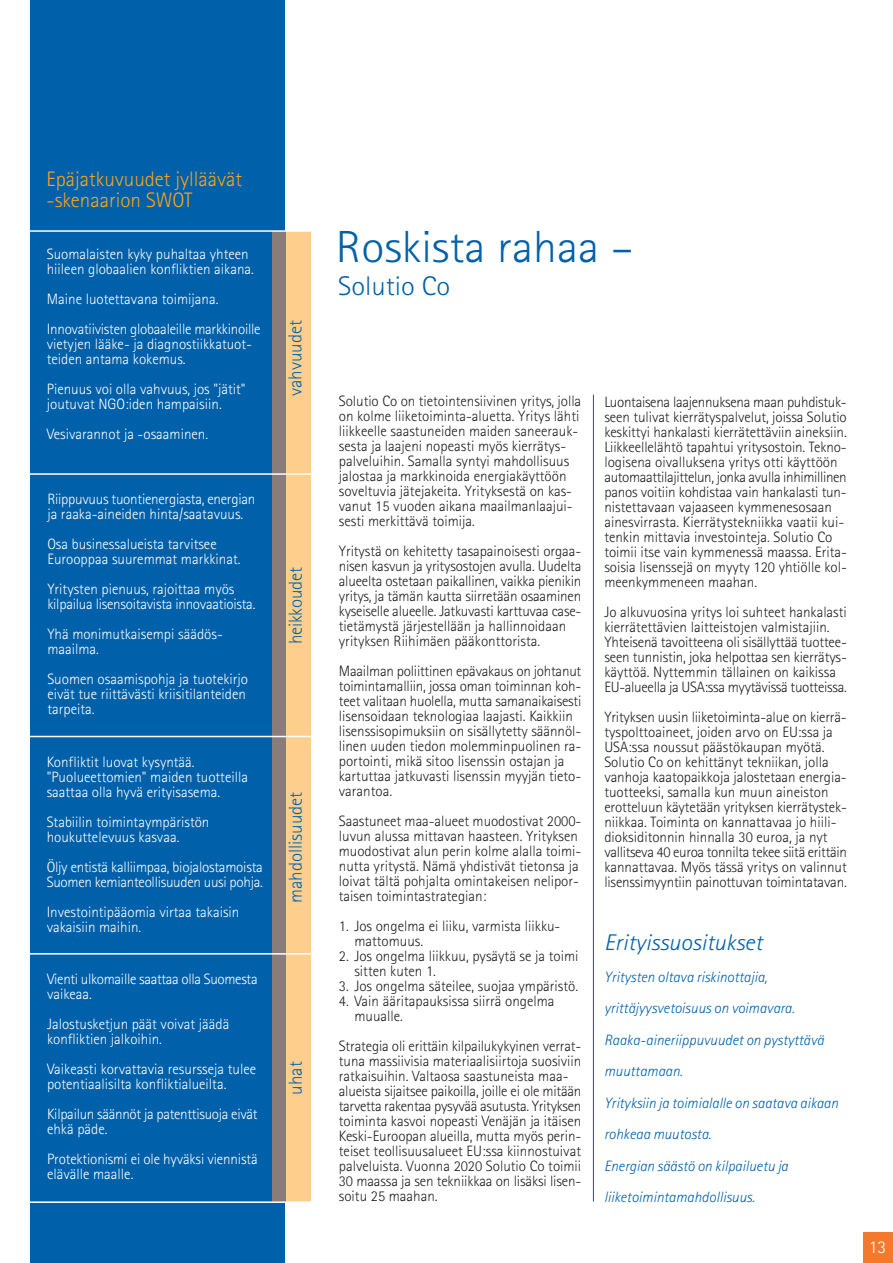
<style>
.page{position:relative;width:893px;height:1263px;background:#fff}
.page>*{position:absolute;margin:0;border:0;box-sizing:border-box;transform-origin:0 0}
.t1{font:300 45px "Rotis Sans Serif";color:#0061aa;scale:1.06 1}
.t2{font:300 27px "Rotis Sans Serif";color:#0061aa;scale:1.06 1}
.t3{font:italic 300 22.65px "Rotis Sans Serif";color:#0061aa;scale:1.06 1}
.t4{font:300 21px/21.5px "Rotis Sans Serif";color:#faa31a}
.t5{font:300 18.9px "Rotis Sans Serif";color:#0061aa}
.t6{font:300 18px "Rotis Sans Serif";color:#fff}
.t7{font:300 15px/15px "Rotis Sans Serif";color:#231f20}
.t8{font:300 15px/15px "Rotis Sans Serif";color:#fff}
.t9{font:italic 300 15px/31.5px "Rotis Sans Serif";color:#0061aa}
.t10{font:300 15px/15px "Rotis Sans Serif";letter-spacing:-.02em;color:#fff}
</style>
<div class="page">
<div style="left:30px;top:0;width:255px;height:1263px;background:#0061aa"></div>
<div style="left:272px;top:231px;width:38px;height:970px;background:#fece8c"></div>
<div style="left:272px;top:231px;width:13px;height:970px;background:#8a7c78"></div>
<hr style="left:21px;top:473px;width:293px;height:2px;background:#fff">
<hr style="left:21px;top:736px;width:293px;height:1px;background:#fff">
<hr style="left:21px;top:953px;width:293px;height:1px;background:#fff">
<hr style="left:21px;top:230px;width:293px;height:2px;background:#fff">
<hr style="left:20px;top:1201px;width:294px;height:2px;background:#fff">
<hr style="left:593px;top:395px;width:1px;height:806px;background:#0061aa">
<div style="left:863px;top:1233px;width:30px;height:30px;background:#f4792c"></div>
<h3 class="t4" style="left:47px;top:170px;width:197px">Epäjatkuvuudet jylläävät -skenaarion SWOT</h3>
<p class="t8" style="left:47px;top:247px;width:209px">Suomalaisten kyky puhaltaa yhteen hiileen globaalien konfliktien aikana.</p>
<p class="t8" style="left:47px;top:285px;width:215px;line-height:30px">Maine luotettavana toimijana.<br>Innovatiivisten globaaleille markkinoille</p>
<p class="t8" style="left:47px;top:337px;width:207px">vietyjen lääke- ja diagnostiikkatuot&shy;teiden antama kokemus.</p>
<p class="t8" style="left:47px;top:382px;width:200px">Pienuus voi olla vahvuus, jos "jätit" joutuvat NGO:iden hampaisiin.</p>
<p class="t8" style="left:47px;top:427px;width:163px">Vesivarannot ja -osaaminen.</p>
<p class="t8" style="left:47px;top:493px;width:210px">Riippuvuus tuontienergiasta, energian ja raaka-aineiden hinta/saatavuus.</p>
<p class="t8" style="left:47px;top:538px;width:195px">Osa businessalueista tarvitsee<br>Eurooppaa suuremmat markkinat.</p>
<p class="t8" style="left:47px;top:583px;width:210px">Yritysten pienuus, rajoittaa myös kilpailua lisensoitavista innovaatioista.</p>
<p class="t8" style="left:47px;top:628px;width:177px">Yhä monimutkaisempi säädös&shy;maailma.</p>
<p class="t8" style="left:47px;top:673px;width:202px">Suomen osaamispohja ja tuotekirjo eivät tue riittävästi kriisitilanteiden tarpeita.</p>
<p class="t8" style="left:47px;top:756px;width:203px">Konfliktit luovat kysyntää. "Puolueettomien" maiden tuotteilla saattaa olla hyvä erityisasema.</p>
<p class="t8" style="left:47px;top:816px;width:164px">Stabiilin toimintaympäristön houkuttelevuus kasvaa.</p>
<p class="t8" style="left:47px;top:861px;width:218px">Öljy entistä kalliimpaa, biojalostamoista<br>Suomen kemianteollisuuden uusi pohja.</p>
<p class="t8" style="left:47px;top:906px;width:194px">Investointipääomia virtaa takaisin vakaisiin maihin.</p>
<p class="t10" style="left:47px;top:973px;width:212px">Vienti ulkomaille saattaa olla Suomesta vaikeaa.</p>
<p class="t8" style="left:47px;top:1018px;width:184px">Jalostusketjun päät voivat jäädä konfliktien jalkoihin.</p>
<p class="t8" style="left:47px;top:1063px;width:211px">Vaikeasti korvattavia resursseja tulee potentiaalisilta konfliktialueilta.</p>
<p class="t10" style="left:47px;top:1108px;width:212px">Kilpailun säännöt ja patenttisuoja eivät ehkä päde.</p>
<p class="t8" style="left:47px;top:1153px;width:212px">Protektionismi ei ole hyväksi viennistä elävälle maalle.</p>
<p class="t5" style="left:289px;top:396px;width:77px;rotate:-90deg">vahvuudet</p>
<p class="t5" style="left:289px;top:644px;width:78px;rotate:-90deg">heikkoudet</p>
<p class="t5" style="left:289px;top:903px;width:113px;rotate:-90deg">mahdollisuudet</p>
<p class="t5" style="left:289px;top:1094px;width:35px;rotate:-90deg">uhat</p>
<h1 class="t1" style="left:336px;top:231px;width:282px">Roskista rahaa –</h1>
<h2 class="t2" style="left:338px;top:276px;width:107px">Solutio Co</h2>
<p class="t7" style="left:339px;top:395px;width:244px">Solutio Co on tietointensiivinen yritys, jolla on kolme liiketoiminta-aluetta. Yritys lähti liikkeelle saastuneiden maiden saneerauk&shy;sesta ja laajeni nopeasti myös kierrätys&shy;palveluihin. Samalla syntyi mahdollisuus jalostaa ja markkinoida energiakäyttöön soveltuvia jätejakeita. Yrityksestä on kas&shy;vanut 15 vuoden aikana maailmanlaajui&shy;sesti merkittävä toimija.</p>
<p class="t7" style="left:339px;top:545px;width:244px">Yritystä on kehitetty tasapainoisesti orgaa&shy;nisen kasvun ja yritysostojen avulla. Uudelta alueelta ostetaan paikallinen, vaikka pienikin yritys, ja tämän kautta siirretään osaaminen kyseiselle alueelle. Jatkuvasti karttuvaa case&shy;tietämystä järjestellään ja hallinnoidaan yrityksen Riihimäen pääkonttorista.</p>
<p class="t7" style="left:339px;top:665px;width:244px">Maailman poliittinen epävakaus on johtanut toimintamalliin, jossa oman toiminnan koh&shy;teet valitaan huolella, mutta samanaikaisesti lisensoidaan teknologiaa laajasti. Kaikkiin lisenssisopimuksiin on sisällytetty säännöl&shy;linen uuden tiedon molemminpuolinen ra&shy;portointi, mikä sitoo lisenssin ostajan ja kartuttaa jatkuvasti lisenssin myyjän tieto&shy;varantoa.</p>
<p class="t7" style="left:339px;top:815px;width:244px">Saastuneet maa-alueet muodostivat 2000- luvun alussa mittavan haasteen. Yrityksen muodostivat alun perin kolme alalla toimi&shy;nutta yritystä. Nämä yhdistivät tietonsa ja loivat tältä pohjalta omintakeisen nelipor&shy;taisen toimintastrategian:</p>
<p class="t7" style="left:354px;top:920px;width:208px;text-indent:-16px">1. Jos ongelma ei liiku, varmista liikku&shy;mattomuus.</p>
<p class="t7" style="left:354px;top:950px;width:226px;text-indent:-16px">2. Jos ongelma liikkuu, pysäytä se ja toimi sitten kuten 1.</p>
<p class="t7" style="left:339px;top:980px;width:241px">3. Jos ongelma säteilee, suojaa ympäristö.</p>
<p class="t7" style="left:354px;top:995px;width:202px;text-indent:-16px">4. Vain ääritapauksissa siirrä ongelma muualle.</p>
<p class="t7" style="left:339px;top:1040px;width:244px">Strategia oli erittäin kilpailukykyinen verrat&shy;tuna massiivisia materiaalisiirtoja suosiviin ratkaisuihin. Valtaosa saastuneista maa&shy;alueista sijaitsee paikoilla, joille ei ole mitään tarvetta rakentaa pysyvää asutusta. Yrityksen toiminta kasvoi nopeasti Venäjän ja itäisen Keski-Euroopan alueilla, mutta myös perin&shy;teiset teollisuusalueet EU:ssa kiinnostuivat palveluista. Vuonna 2020 Solutio Co toimii 30 maassa ja sen tekniikkaa on lisäksi lisen&shy;soitu 25 maahan.</p>
<p class="t7" style="left:604px;top:395px;width:244px">Luontaisena laajennuksena maan puhdistuk&shy;seen tulivat kierrätyspalvelut, joissa Solutio keskittyi hankalasti kierrätettäviin aineksiin.<br>Liikkeellelähtö tapahtui yritysostoin. Tekno&shy;logisena oivalluksena yritys otti käyttöön automaattilajittelun, jonka avulla inhimillinen panos voitiin kohdistaa vain hankalasti tun&shy;nistettavaan vajaaseen kymmenesosaan ainesvirrasta. Kierrätystekniikka vaatii kui&shy;tenkin mittavia investointeja. Solutio Co toimii itse vain kymmenessä maassa. Erita&shy;soisia lisenssejä on myyty 120 yhtiölle kol&shy;meenkymmeneen maahan.</p>
<p class="t7" style="left:604px;top:605px;width:244px">Jo alkuvuosina yritys loi suhteet hankalasti kierrätettävien laitteistojen valmistajiin.<br>Yhteisenä tavoitteena oli sisällyttää tuottee&shy;seen tunnistin, joka helpottaa sen kierrätys&shy;käyttöä. Nyttemmin tällainen on kaikissa EU-alueella ja USA:ssa myytävissä tuotteissa.</p>
<p class="t7" style="left:604px;top:710px;width:244px">Yrityksen uusin liiketoiminta-alue on kierrä&shy;tyspolttoaineet, joiden arvo on EU:ssa ja USA:ssa noussut päästökaupan myötä.<br>Solutio Co on kehittänyt tekniikan, jolla vanhoja kaatopaikkoja jalostetaan energia&shy;tuotteeksi, samalla kun muun aineiston erotteluun käytetään yrityksen kierrätystek&shy;niikkaa. Toiminta on kannattavaa jo hiili&shy;dioksiditonnin hinnalla 30 euroa, ja nyt vallitseva 40 euroa tonnilta tekee siitä erittäin kannattavaa. Myös tässä yritys on valinnut lisenssimyyntiin painottuvan toimintatavan.</p>
<h3 class="t3" style="left:604px;top:934px;width:151px">Erityissuositukset</h3>
<p class="t9" style="left:604px;top:962px;width:236px">Yritysten oltava riskinottajia, yrittäjyysvetoisuus on voimavara.<br>Raaka-aineriippuvuudet on pystyttävä muuttamaan.<br>Yrityksiin ja toimialalle on saatava aikaan rohkeaa muutosta.<br>Energian säästö on kilpailuetu ja liiketoimintamahdollisuus.</p>
<p class="t6" style="left:869px;top:1240px;width:19px">13</p>
</div>
